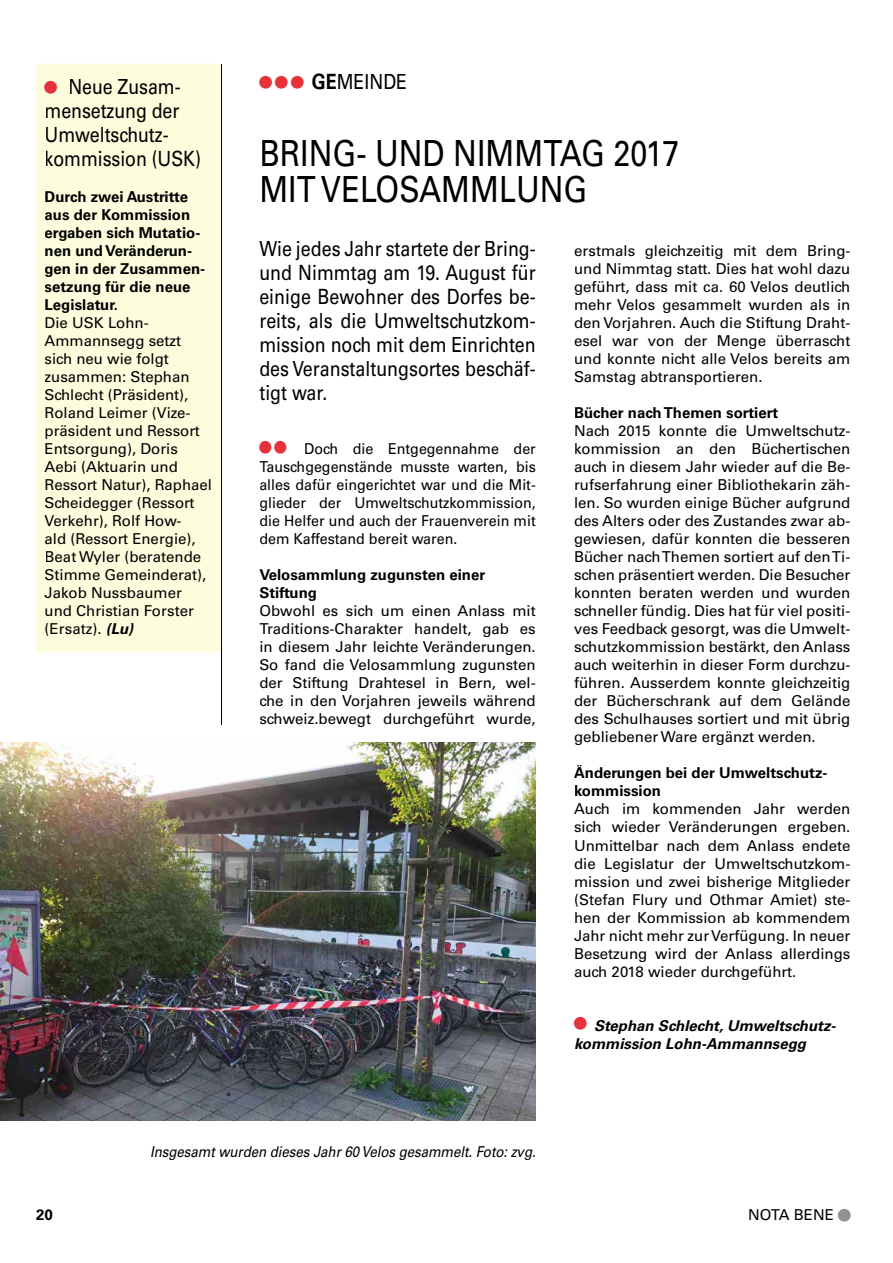
<style>
.page{position:relative;width:893px;height:1263px;background:#fff}
.page>*{position:absolute;margin:0;border:0;box-sizing:border-box;transform-origin:0 0}
.t1{font:36px/36px "Univers LT Std";color:#000;scale:.85 1}
.t2{font:35.25px "Univers LT Std";color:#949190}
.t3{font:21px/24px "Univers LT Std";letter-spacing:-.005em;color:#000;scale:.85 1}
.t4{font:15px/18px "Univers LT Std";color:#000;text-align:justify}
.t5{font:700 15px/18px "Univers LT Std";color:#000}
.t6{font:15px/18px "Univers LT Std";color:#000;text-align:justify;scale:.95 1}
.t7{font:italic 700 15px/18px "Univers LT Std";color:#000}
.t8{font:italic 15px "Univers LT Std";letter-spacing:-.005em;color:#000;scale:.89 1}
.s1{font-size:35.25px;color:#e5323c}
.s2{font-weight:700;font-style:italic}
.s3{font-weight:700}
.s4{font-weight:400;font-style:normal;font-size:35.25px;color:#e5323c}
</style>
<div class="page">
<img style="left:0;top:742px;width:536px;height:378px">
<div style="left:36px;top:64px;width:185px;height:588px;background:#fdfdde"></div>
<div style="left:70px;top:79px;width:21px;height:16px;background:#fdfdde"></div>
<div style="left:93px;top:79px;width:87px;height:16px;background:#fdfdde"></div>
<div style="left:46px;top:103px;width:133px;height:20px;background:#fdfdde"></div>
<div style="left:46px;top:127px;width:122px;height:16px;background:#fdfdde"></div>
<div style="left:46px;top:151px;width:154px;height:18px;background:#fdfdde"></div>
<div style="left:46px;top:192px;width:142px;height:11px;background:#fdfdde"></div>
<div style="left:45px;top:210px;width:145px;height:11px;background:#fdfdde"></div>
<div style="left:45px;top:228px;width:155px;height:13px;background:#fdfdde"></div>
<div style="left:46px;top:246px;width:146px;height:11px;background:#fdfdde"></div>
<div style="left:45px;top:264px;width:160px;height:13px;background:#fdfdde"></div>
<div style="left:45px;top:281px;width:146px;height:14px;background:#fdfdde"></div>
<div style="left:46px;top:300px;width:72px;height:13px;background:#fdfdde"></div>
<div style="left:46px;top:317px;width:102px;height:12px;background:#fdfdde"></div>
<div style="left:45px;top:336px;width:136px;height:13px;background:#fdfdde"></div>
<div style="left:45px;top:353px;width:124px;height:14px;background:#fdfdde"></div>
<div style="left:45px;top:371px;width:145px;height:14px;background:#fdfdde"></div>
<div style="left:45px;top:389px;width:143px;height:13px;background:#fdfdde"></div>
<div style="left:46px;top:407px;width:144px;height:13px;background:#fdfdde"></div>
<div style="left:46px;top:426px;width:154px;height:13px;background:#fdfdde"></div>
<div style="left:46px;top:443px;width:132px;height:14px;background:#fdfdde"></div>
<div style="left:45px;top:461px;width:133px;height:13px;background:#fdfdde"></div>
<div style="left:46px;top:479px;width:166px;height:14px;background:#fdfdde"></div>
<div style="left:45px;top:497px;width:150px;height:14px;background:#fdfdde"></div>
<div style="left:45px;top:515px;width:136px;height:13px;background:#fdfdde"></div>
<div style="left:45px;top:533px;width:151px;height:14px;background:#fdfdde"></div>
<div style="left:46px;top:551px;width:155px;height:14px;background:#fdfdde"></div>
<div style="left:45px;top:569px;width:161px;height:13px;background:#fdfdde"></div>
<div style="left:45px;top:587px;width:137px;height:12px;background:#fdfdde"></div>
<div style="left:46px;top:605px;width:148px;height:12px;background:#fdfdde"></div>
<div style="left:46px;top:623px;width:56px;height:13px;background:#fdfdde"></div>
<div style="left:107px;top:623px;width:27px;height:13px;background:#fdfdde"></div>
<hr style="left:221px;top:64px;width:1px;height:660px;background:#000">
<h3 class="t3" style="left:45px;top:75px;width:185px"><span class="s1">•</span> Neue Zusam&shy;mensetzung der<br>Umweltschutz&shy;kommission (USK)</h3>
<p class="t5" style="left:45px;top:188px;width:162px">Durch zwei Austritte aus der Kommission ergaben sich Mutatio&shy;nen und Veränderun&shy;gen in der Zusammen&shy;setzung für die neue<br>Legislatur.</p>
<p class="t4" style="left:45px;top:314px;width:169px;text-align:left">Die USK Lohn-<br>Ammannsegg setzt sich neu wie folgt zusammen: Stephan<br>Schlecht (Präsident),<br>Roland Leimer (Vize&shy;präsident und Ressort<br>Entsorgung), Doris<br>Aebi (Aktuarin und<br>Ressort Natur), Raphael<br>Scheidegger (Ressort<br>Verkehr), Rolf How-<br>ald (Ressort Energie),<br>Beat Wyler (beratende<br>Stimme Gemeinderat),<br>Jakob Nussbaumer und Christian Forster (Ersatz). <span class="s2">(Lu)</span></p>
<h3 class="t3" style="left:259px;top:70px;width:175px"><span class="s1">•••</span> <span class="s3">GE</span>MEINDE</h3>
<h1 class="t1" style="left:259px;top:136px;width:496px">BRING- UND NIMMTAG 2017<br>MIT VELOSAMMLUNG</h1>
<h3 class="t3" style="left:259px;top:237px;width:327px;text-align:justify">Wie jedes Jahr startete der Bring&shy;und Nimmtag am 19. August für einige Bewohner des Dorfes be&shy;reits, als die Umweltschutzkom&shy;mission noch mit dem Einrichten des Veranstaltungsortes beschäf&shy;tigt war.</h3>
<p class="t6" style="left:259px;top:440px;width:292px"><span class="s1">••</span> Doch die Entgegennahme der Tauschgegenstände musste warten, bis alles dafür eingerichtet war und die Mit&shy;glieder der Umweltschutzkommission, die Helfer und auch der Frauenverein mit dem Kaffestand bereit waren.</p>
<p class="t5" style="left:259px;top:566px;width:227px">Velosammlung zugunsten einer<br>Stiftung</p>
<p class="t4" style="left:259px;top:602px;width:278px">Obwohl es sich um einen Anlass mit Traditions-Charakter handelt, gab es in diesem Jahr leichte Veränderungen.<br>So fand die Velosammlung zugunsten der Stiftung Drahtesel in Bern, wel&shy;che in den Vorjahren jeweils während schweiz.bewegt durchgeführt wurde,</p>
<p class="t4" style="left:574px;top:242px;width:278px">erstmals gleichzeitig mit dem Bring&shy;und Nimmtag statt. Dies hat wohl dazu geführt, dass mit ca. 60 Velos deutlich mehr Velos gesammelt wurden als in den Vorjahren. Auch die Stiftung Draht&shy;esel war von der Menge überrascht und konnte nicht alle Velos bereits am Samstag abtransportieren.</p>
<p class="t5" style="left:574px;top:404px;width:206px">Bücher nach Themen sortiert</p>
<p class="t4" style="left:574px;top:422px;width:278px">Nach 2015 konnte die Umweltschutz&shy;kommission an den Büchertischen auch in diesem Jahr wieder auf die Be&shy;rufserfahrung einer Bibliothekarin zäh&shy;len. So wurden einige Bücher aufgrund des Alters oder des Zustandes zwar ab&shy;gewiesen, dafür konnten die besseren Bücher nach Themen sortiert auf den Ti&shy;schen präsentiert werden. Die Besucher konnten beraten werden und wurden schneller fündig. Dies hat für viel positi&shy;ves Feedback gesorgt, was die Umwelt&shy;schutzkommission bestärkt, den Anlass auch weiterhin in dieser Form durchzu&shy;führen. Ausserdem konnte gleichzeitig der Bücherschrank auf dem Gelände des Schulhauses sortiert und mit übrig gebliebener Ware ergänzt werden.</p>
<p class="t5" style="left:574px;top:764px;width:255px">Änderungen bei der Umweltschutz&shy;kommission</p>
<p class="t4" style="left:574px;top:800px;width:278px">Auch im kommenden Jahr werden sich wieder Veränderungen ergeben.<br>Unmittelbar nach dem Anlass endete die Legislatur der Umweltschutzkom&shy;mission und zwei bisherige Mitglieder (Stefan Flury und Othmar Amiet) ste&shy;hen der Kommission ab kommendem Jahr nicht mehr zur Verfügung. In neuer Besetzung wird der Anlass allerdings auch 2018 wieder durchgeführt.</p>
<p class="t7" style="left:574px;top:1016px;width:263px"><span class="s4">•</span> Stephan Schlecht, Umweltschutz&shy;kommission Lohn-Ammannsegg</p>
<p class="t8" style="left:150px;top:1142px;width:435px">Insgesamt wurden dieses Jahr 60 Velos gesammelt. Foto: zvg.</p>
<p class="t5" style="left:36px;top:1206px;width:18px">20</p>
<p class="t4" style="left:748px;top:1206px;width:87px">NOTA BENE</p>
<h2 class="t2" style="left:838px;top:1194px;width:14px">•</h2>
</div>
